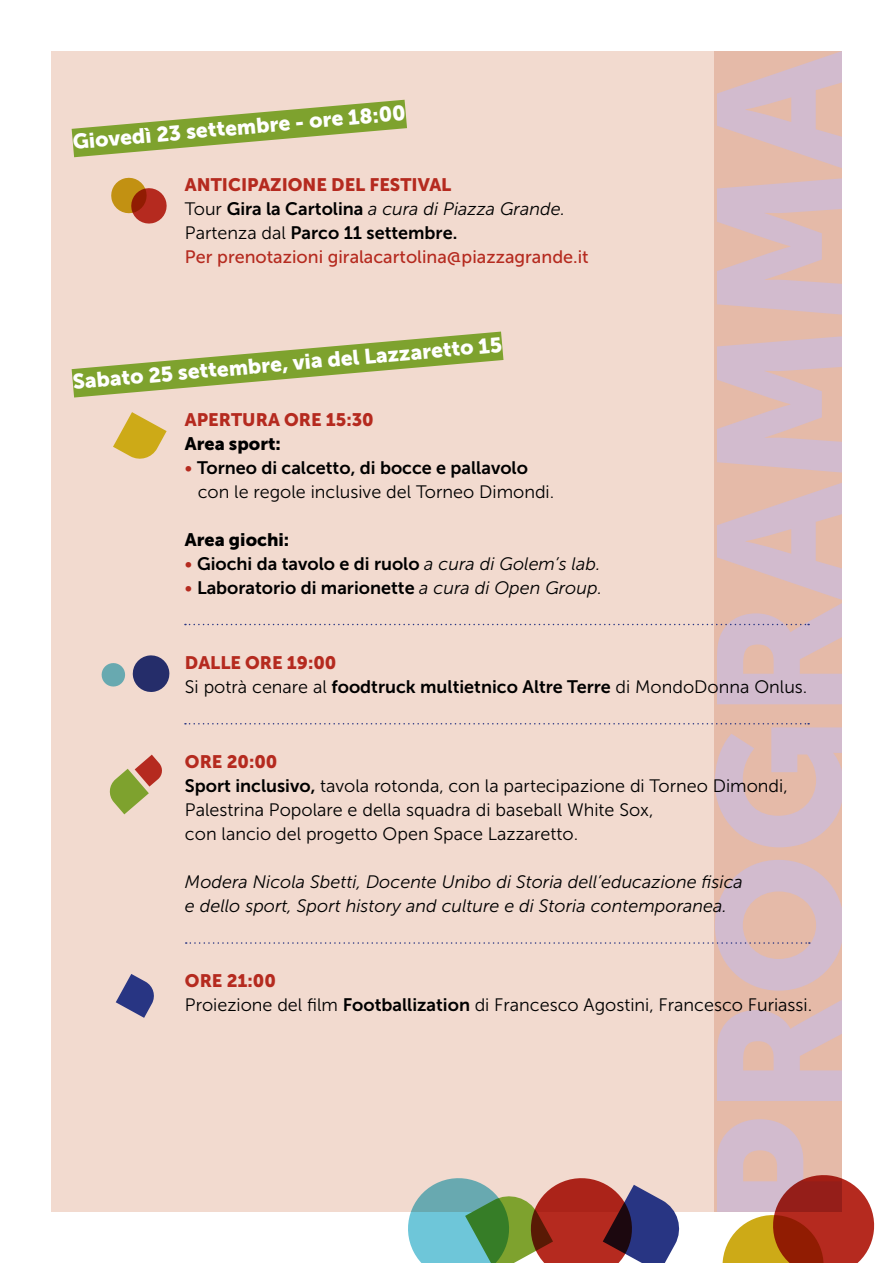
<style>
.page{position:relative;width:893px;height:1263px;background:#fff}
.page>*{position:absolute;margin:0;border:0;box-sizing:border-box;transform-origin:0 0}
.t1{font:21px "Museo Sans 900";color:#fff}
.t2{font:18px/24px "Museo Sans 300";color:#000}
.t3{font:italic 18px "Museo Sans 300";color:#000}
.t4{font:18px "Museo Sans 700";color:#000}
.t5{font:18px "Museo Sans 900";color:#b52a1f}
.t6{font:18px "Museo Sans 500";color:#b52a1f}
.t7{font:18px "Museo Sans 900";color:#000}
.s1{font-style:normal}
.s2{font-family:"Museo Sans 700";font-style:normal}
.s3{font-family:"Museo Sans 300"}
.s4{font-family:"Museo Sans 500";color:#b52a1f}
.s5{font-family:"Museo Sans 300";font-style:italic}
.s6{font-family:"Museo Sans 700"}
</style>
<div class="page">
<div style="left:51px;top:51px;width:791px;height:1161px;background:#f2dacf"></div>
<svg style="left:715px;top:51px;width:127px;height:1161px;background:#dababc"></svg>
<svg style="left:408px;top:1178px;width:272px;height:85px"></svg>
<svg style="left:720px;top:1172px;width:155px;height:91px;background:#bf7157"></svg>
<svg style="left:186px;top:942px;width:624px;height:2px"></svg>
<svg style="left:71px;top:99px;width:336px;height:125px"></svg>
<svg style="left:116px;top:974px;width:38px;height:44px"></svg>
<svg style="left:71px;top:331px;width:433px;height:67px"></svg>
<svg style="left:185px;top:723px;width:624px;height:1px"></svg>
<svg style="left:185px;top:624px;width:624px;height:1px"></svg>
<svg style="left:101px;top:655px;width:69px;height:37px"></svg>
<svg style="left:113px;top:412px;width:54px;height:47px"></svg>
<svg style="left:109px;top:755px;width:53px;height:59px"></svg>
<p class="t1" style="left:72px;top:130px;width:336px;rotate:-5deg">Giovedì 23 settembre - ore 18:00</p>
<p class="t5" style="left:185px;top:175px;width:268px">ANTICIPAZIONE DEL FESTIVAL</p>
<p class="t3" style="left:185px;top:199px;width:382px"><span class="s1">Tour</span> <span class="s2">Gira la Cartolina</span> a cura di Piazza Grande.</p>
<p class="t4" style="left:185px;top:223px;width:274px"><span class="s3">Partenza dal</span> Parco 11 settembre.</p>
<p class="t6" style="left:185px;top:247px;width:405px">Per prenotazioni giralacartolina@piazzagrande.it</p>
<p class="t1" style="left:72px;top:370px;width:432px;rotate:-5deg">Sabato 25 settembre, via del Lazzaretto 15</p>
<p class="t5" style="left:185px;top:409px;width:190px">APERTURA ORE 15:30</p>
<p class="t7" style="left:185px;top:433px;width:97px">Area sport:</p>
<p class="t4" style="left:185px;top:457px;width:344px"><span class="s4">•</span> Torneo di calcetto, di bocce e pallavolo</p>
<p class="t2" style="left:198px;top:480px;width:358px">con le regole inclusive del Torneo Dimondi.</p>
<p class="t7" style="left:185px;top:529px;width:106px">Area giochi:</p>
<p class="t4" style="left:185px;top:553px;width:417px"><span class="s4">•</span> Giochi da tavolo e di ruolo <span class="s5">a cura di Golem’s lab.</span></p>
<p class="t4" style="left:185px;top:577px;width:419px"><span class="s4">•</span> Laboratorio di marionette <span class="s5">a cura di Open Group.</span></p>
<p class="t5" style="left:185px;top:652px;width:153px">DALLE ORE 19:00</p>
<p class="t2" style="left:185px;top:675px;width:624px">Si potrà cenare al <span class="s6">foodtruck multietnico Altre Terre</span> di MondoDonna Onlus.</p>
<p class="t5" style="left:185px;top:752px;width:94px">ORE 20:00</p>
<p class="t2" style="left:185px;top:774px;width:604px"><span class="s6">Sport inclusivo,</span> tavola rotonda, con la partecipazione di Torneo Dimondi,<br>Palestrina Popolare e della squadra di baseball White Sox,</p>
<p class="t2" style="left:185px;top:822px;width:395px">con lancio del progetto Open Space Lazzaretto.</p>
<p class="t3" style="left:185px;top:872px;width:559px">Modera Nicola Sbetti, Docente Unibo di Storia dell’educazione fisica</p>
<p class="t3" style="left:185px;top:896px;width:543px">e dello sport, Sport history and culture e di Storia contemporanea.</p>
<p class="t5" style="left:185px;top:971px;width:92px">ORE 21:00</p>
<p class="t2" style="left:185px;top:993px;width:629px">Proiezione del film <span class="s6">Footballization</span> di Francesco Agostini, Francesco Furiassi.</p>
</div>
